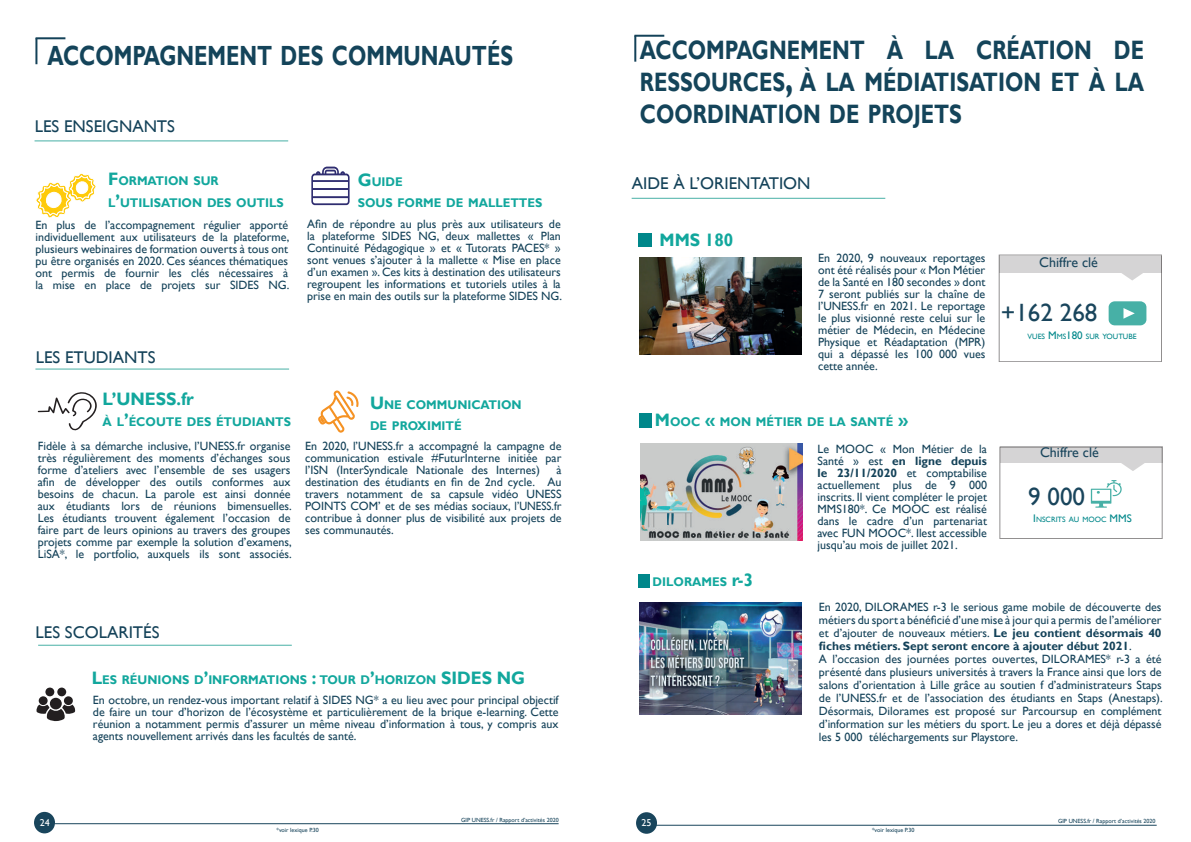
<style>
.page{position:relative;width:1191px;height:842px;background:#fff}
.page>*{position:absolute;margin:0;border:0;box-sizing:border-box;transform-origin:0 0}
.t1{font:700 27.7px "Gill Sans";color:#14445a;scale:.76 1}
.t2{font:700 26.6px/32px "Gill Sans";color:#14445a;text-align:justify;scale:.79 1}
.t3{font:25px "Gill Sans";color:#19455c}
.t4{font:700 18px "Gill Sans";color:#12a79d;scale:.95 1}
.t5{font:700 18px "Gill Sans";color:#12a79d;scale:.95 1}
.t6{font:17px "Gill Sans";color:#144259}
.t7{font:14px "Gill Sans";color:#19455c}
.t8{font:700 12.6px/21.6px "Gill Sans";color:#12a79d;scale:.95 1}
.t9{font:12px/12px "Gill Sans";color:#144259;text-align:justify}
.t10{font:10px "Gill Sans";color:#fff}
.t11{font:7.7px "Gill Sans";color:#00878a}
.t12{font:6px "Gill Sans";color:#144259}
.s1{font-size:18px}
.s2{font-style:inherit}
.s3{font-size:38px}
.s4{font-size:11px}
.s5{font-weight:700}
</style>
<div class="page">
<div style="left:636px;top:812px;width:21px;height:22px;background:#19455c;border-radius:50%"></div>
<div style="left:34px;top:812px;width:21px;height:21px;background:#19455c;border-radius:50%"></div>
<hr style="left:55px;top:823px;width:503px;height:1px;background:#19455c">
<hr style="left:653px;top:825px;width:503px;height:1px;background:#19455c">
<hr style="left:35px;top:140px;width:253px;height:1px;background:#47b0a6">
<hr style="left:35px;top:369px;width:254px;height:1px;background:#47b0a6">
<hr style="left:38px;top:645px;width:254px;height:1px;background:#47b0a6">
<svg style="left:311px;top:167px;width:38px;height:38px"></svg>
<svg style="left:34px;top:140px;width:64px;height:78px"></svg>
<svg style="left:318px;top:390px;width:40px;height:43px"></svg>
<svg style="left:38px;top:392px;width:59px;height:39px"></svg>
<div style="left:50px;top:698px;width:12px;height:11px;background:#231f20;border-radius:50%"></div>
<svg style="left:36px;top:705px;width:39px;height:16px"></svg>
<div style="left:45px;top:687px;width:9px;height:9px;background:#231f20;border-radius:50%"></div>
<div style="left:64px;top:696px;width:9px;height:9px;background:#231f20;border-radius:50%"></div>
<div style="left:57px;top:687px;width:9px;height:9px;background:#231f20;border-radius:50%"></div>
<div style="left:39px;top:696px;width:9px;height:9px;background:#231f20;border-radius:50%"></div>
<hr style="left:36px;top:37px;width:29px;height:2px;background:#144259">
<hr style="left:35px;top:38px;width:2px;height:26px;background:#144259">
<hr style="left:631px;top:198px;width:254px;height:1px;background:#47b0a6">
<div style="left:638px;top:234px;width:14px;height:13px;background:#00878a"></div>
<img style="left:639px;top:257px;width:162px;height:97px">
<div style="left:638px;top:574px;width:12px;height:13px;background:#00878a"></div>
<img style="left:639px;top:603px;width:162px;height:111px">
<div style="left:640px;top:413px;width:12px;height:15px;background:#00878a"></div>
<img style="left:640px;top:444px;width:162px;height:97px">
<hr style="left:634px;top:35px;width:30px;height:2px;background:#144259">
<hr style="left:634px;top:36px;width:2px;height:26px;background:#144259">
<svg style="left:1108px;top:301px;width:38px;height:24px"></svg>
<svg style="left:1119px;top:272px;width:26px;height:8px"></svg>
<div style="left:999px;top:256px;width:162px;height:16px;background:#d5d4d5"></div>
<svg style="left:1090px;top:480px;width:31px;height:28px"></svg>
<svg style="left:1121px;top:463px;width:23px;height:8px"></svg>
<div style="left:999px;top:446px;width:163px;height:17px;background:linear-gradient(to right,#d5d4d5,#d5d4d5)"></div>
<h1 class="t1" style="left:47px;top:39px;width:614px">ACCOMPAGNEMENT DES COMMUNAUTÉS</h1>
<h3 class="t6" style="left:35px;top:116px;width:142px">LES ENSEIGNANTS</h3>
<p class="t8" style="left:108px;top:171px;width:186px"><span class="s1">F</span>ORMATION SUR<br>L<span class="s1">’</span>UTILISATION DES OUTILS</p>
<p class="t9" style="left:36px;top:219px;width:255px">En plus de l’accompagnement régulier apporté individuellement aux utilisateurs de la plateforme, plusieurs webinaires de formation ouverts à tous ont pu être organisés en 2020. Ces séances thématiques ont permis de fournir les clés nécessaires à la mise en place de projets sur SIDES NG.</p>
<p class="t8" style="left:358px;top:171px;width:196px"><span class="s1">G</span>UIDE<br>SOUS FORME DE MALLETTES</p>
<p class="t9" style="left:307px;top:218px;width:256px">Afin de répondre au plus près aux utilisateurs de la plateforme SIDES NG, deux mallettes « Plan Continuité Pédagogique » et « Tutorats PACES* » sont venues s’ajouter à la mallette « Mise en place d’un examen ». Ces kits à destination des utilisateurs regroupent les informations et tutoriels utiles à la prise en main des outils sur la plateforme SIDES NG.</p>
<h3 class="t6" style="left:36px;top:347px;width:121px">LES ETUDIANTS</h3>
<h3 class="t4" style="left:103px;top:388px;width:28px">L’UNESS</h3>
<h3 class="t5" style="left:176px;top:388px;width:20px"><span class="s2">.</span>fr</h3>
<p class="t8" style="left:103px;top:412px;width:200px">À L<span class="s1">’</span>ÉCOUTE DES ÉTUDIANTS</p>
<p class="t8" style="left:370px;top:394px;width:161px"><span class="s1">U</span> NE COMMUNICATION<br>DE PROXIMITÉ</p>
<p class="t9" style="left:38px;top:440px;width:255px">Fidèle à sa démarche inclusive, l’UNESS.fr organise très régulièrement des moments d’échanges sous forme d’ateliers avec l’ensemble de ses usagers afin de développer des outils conformes aux besoins de chacun. La parole est ainsi donnée aux étudiants lors de réunions bimensuelles.<br>Les étudiants trouvent également l’occasion de faire part de leurs opinions au travers des groupes projets comme par exemple la solution d’examens, LiSA*, le portfolio, auxquels ils sont associés.</p>
<p class="t9" style="left:305px;top:440px;width:258px">En 2020, l’UNESS.fr a accompagné la campagne de communication estivale #FuturInterne initiée par l’ISN (InterSyndicale Nationale des Internes)</p>
<p class="t9" style="left:305px;top:464px;width:258px;text-indent:251px">à destination des étudiants en fin de 2nd cycle. Au travers notamment de sa capsule vidéo UNESS POINTS COM’ et de ses médias sociaux, l’UNESS.fr contribue à donner plus de visibilité aux projets de ses communautés.</p>
<h3 class="t6" style="left:36px;top:622px;width:125px">LES SCOLARITÉS</h3>
<p class="t8" style="left:92px;top:669px;width:380px"><span class="s1">L</span>ES RÉUNIONS D<span class="s1">’</span>INFORMATIONS <span class="s1">:</span> TOUR D<span class="s1">’</span>HORIZON <span class="s1">SIDES</span></p>
<h3 class="t4" style="left:497px;top:667px;width:15px">NG</h3>
<p class="t9" style="left:93px;top:694px;width:467px">En octobre, un rendez-vous important relatif à SIDES NG* a eu lieu avec pour principal objectif de faire un tour d’horizon de l’écosystème et particulièrement de la brique e-learning. Cette réunion a notamment permis d’assurer un même niveau d’information à tous, y compris aux agents nouvellement arrivés dans les facultés de santé.</p>
<h2 class="t2" style="left:640px;top:35px;width:639px">ACCOMPAGNEMENT À LA CRÉATION DE RESSOURCES<span class="s3">,</span> À LA MÉDIATISATION ET À LA COORDINATION DE PROJETS</h2>
<h3 class="t6" style="left:632px;top:173px;width:180px">AIDE À L’ORIENTATION</h3>
<h3 class="t4" style="left:659px;top:229px;width:15px">MMS</h3>
<h3 class="t4" style="left:705px;top:229px;width:31px">180</h3>
<p class="t9" style="left:818px;top:252px;width:169px">En 2020, 9 nouveaux reportages ont été réalisés pour « Mon Métier de la Santé en 180 secondes » dont 7 seront publiés sur la chaîne de l’UNESS.fr en 2021. Le reportage le plus visionné reste celui sur le métier de Médecin, en Médecine Physique et Réadaptation (MPR) qui a dépassé les 100 000 vues cette année.</p>
<p class="t7" style="left:1039px;top:254px;width:60px">Chiffre clé</p>
<h3 class="t3" style="left:1000px;top:298px;width:98px">+162 268</h3>
<p class="t11" style="left:1027px;top:332px;width:111px">VUES <span class="s4">M</span> MS<span class="s4">180</span> SUR YOUTUBE</p>
<p class="t8" style="left:655px;top:411px;width:268px"><span class="s1">M</span> OOC <span class="s1">«</span> MON MÉTIER DE LA SANTÉ <span class="s1">»</span></p>
<p class="t9" style="left:817px;top:443px;width:171px">Le MOOC « Mon Métier de la Santé » est <span class="s5">en ligne depuis le 23/11/2020</span> et comptabilise actuellement plus de 9 000 inscrits. Il vient compléter le projet MMS180*. Ce MOOC est réalisé dans le cadre d’un partenariat avec FUN MOOC*. Ilest accessible jusqu’au mois de juillet 2021.</p>
<p class="t8" style="left:652px;top:571px;width:107px">DILORAMES <span class="s1">r</span><span class="s1">-3</span></p>
<p class="t7" style="left:1040px;top:444px;width:60px">Chiffre clé</p>
<h3 class="t3" style="left:1028px;top:482px;width:58px">9 000</h3>
<p class="t11" style="left:1033px;top:515px;width:85px"><span class="s4">I</span> NSCRITS AU MOOC <span class="s4">MMS</span></p>
<p class="t9" style="left:819px;top:600px;width:345px;line-height:13px;text-align:left">En 2020, DILORAMES r-3 le serious game mobile de découverte des métiers du sport a bénéficié d’une mise à jour qui a permis de l’améliorer et d’ajouter de nouveaux métiers. <span class="s5">Le jeu contient désormais 40 fiches métiers. Sept seront encore à ajouter début 2021</span>.<br>A l’occasion des journées portes ouvertes, DILORAMES* r-3 a été présenté dans plusieurs universités à travers la France ainsi que lors de salons d’orientation à Lille grâce au soutien f d’administrateurs Staps de l’UNESS.fr et de l’association des étudiants en Staps (Anestaps).<br>Désormais, Dilorames est proposé sur Parcoursup en complément d’information sur les métiers du sport. Le jeu a dores et déjà dépassé les 5 000 téléchargements sur Playstore.</p>
<p class="t12" style="left:461px;top:816px;width:99px">GIP UNESS.fr / Rapport d’activités 2020</p>
<p class="t10" style="left:40px;top:817px;width:11px">24</p>
<p class="t10" style="left:641px;top:817px;width:11px">25</p>
<p class="t12" style="left:277px;top:826px;width:44px">*voir lexique P.30</p>
<p class="t12" style="left:872px;top:826px;width:44px">*voir lexique P.30</p>
<p class="t12" style="left:1058px;top:817px;width:99px">GIP UNESS.fr / Rapport d’activités 2020</p>
</div>
